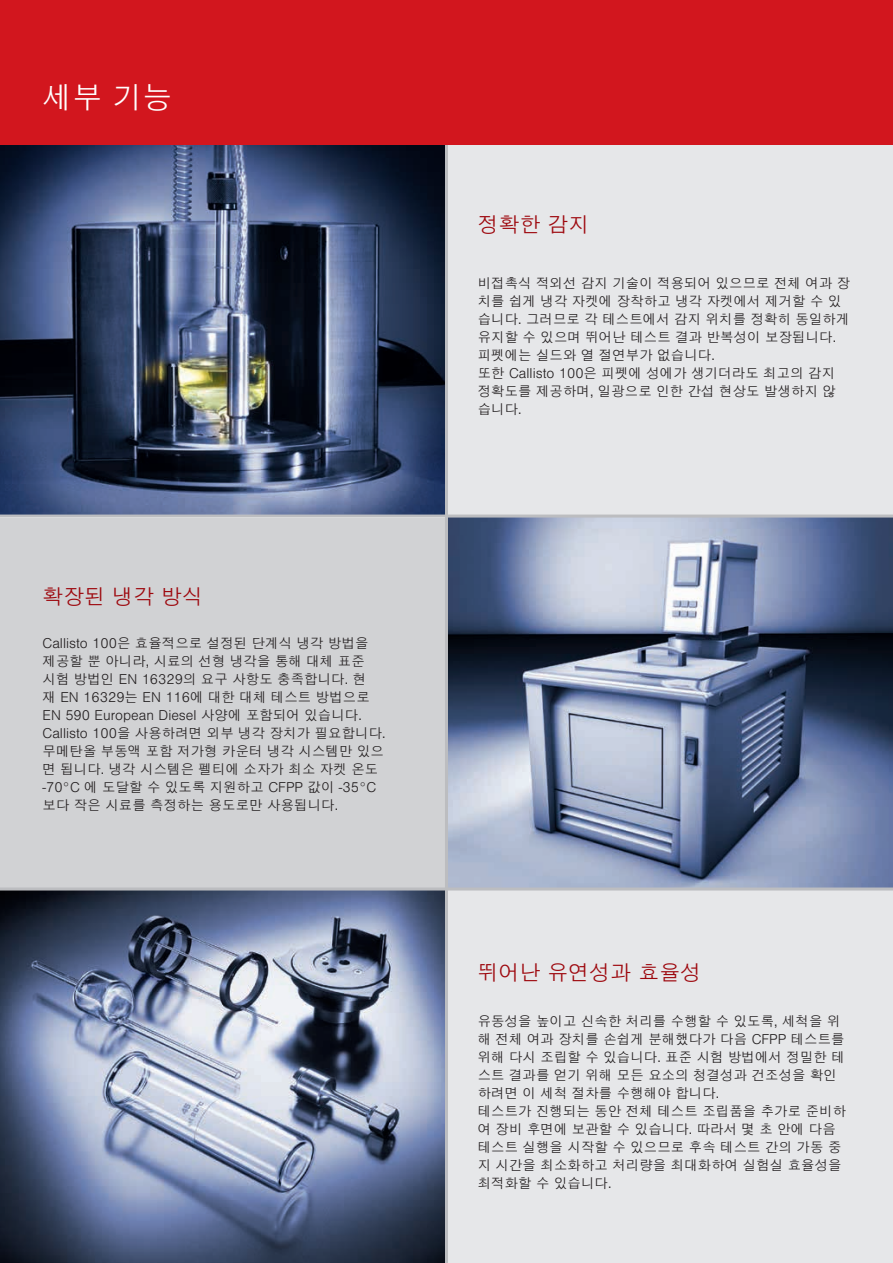
<style>
.page{position:relative;width:893px;height:1263px;background:#fff}
.page>*{position:absolute;margin:0;border:0;box-sizing:border-box;transform-origin:0 0}
.t1{font:300 30px "Nimbus Sans Global";color:#fff}
.t2{font:300 21px "Nimbus Sans Global";color:#9d070d}
.t3{font:300 13.5px/18px "Nimbus Sans Global";color:#231f20}
</style>
<div class="page">
<div style="left:0;top:517px;width:445px;height:370px;background:#d1d2d4"></div>
<div style="left:448px;top:145px;width:445px;height:369px;background:#e6e7e9"></div>
<div style="left:448px;top:890px;width:445px;height:373px;background:#e6e7e9"></div>
<img style="left:0;top:145px;width:445px;height:369px">
<img style="left:448px;top:517px;width:445px;height:370px">
<img style="left:0;top:890px;width:445px;height:373px">
<hr style="left:0;top:514px;width:893px;height:3px;background:#bcbdc0">
<hr style="left:0;top:887px;width:893px;height:3px;background:#bcbdc0">
<hr style="left:445px;top:145px;width:3px;height:1118px;background:#bcbdc0">
<div style="left:0;top:0;width:893px;height:145px;background:#d2161e"></div>
<h1 class="t1" style="left:43px;top:80px;width:131px">세부 기능</h1>
<h2 class="t2" style="left:43px;top:584px;width:162px">확장된 냉각 방식</h2>
<p class="t3" style="left:43px;top:634px;width:345px">Callisto 100은 효율적으로 설정된 단계식 냉각 방법을 제공할 뿐 아니라, 시료의 선형 냉각을 통해 대체 표준 시험 방법인 EN 16329의 요구 사항도 충족합니다. 현<br>재 EN 16329는 EN 116에 대한 대체 테스트 방법으로<br>EN 590 European Diesel 사양에 포함되어 있습니다.<br>Callisto 100을 사용하려면 외부 냉각 장치가 필요합니다. 무메탄올 부동액 포함 저가형 카운터 냉각 시스템만 있으 면 됩니다. 냉각 시스템은 펠티에 소자가 최소 자켓 온도 -70°C 에 도달할 수 있도록 지원하고 CFPP 값이 -35°C 보다 작은 시료를 측정하는 용도로만 사용됩니다.</p>
<h2 class="t2" style="left:478px;top:212px;width:113px">정확한 감지</h2>
<p class="t3" style="left:478px;top:274px;width:374px">비접촉식 적외선 감지 기술이 적용되어 있으므로 전체 여과 장 치를 쉽게 냉각 자켓에 장착하고 냉각 자켓에서 제거할 수 있 습니다. 그러므로 각 테스트에서 감지 위치를 정확히 동일하게 유지할 수 있으며 뛰어난 테스트 결과 반복성이 보장됩니다. 피펫에는 실드와 열 절연부가 없습니다.<br>또한 Callisto 100은 피펫에 성에가 생기더라도 최고의 감지 정확도를 제공하며, 일광으로 인한 간섭 현상도 발생하지 않 습니다.</p>
<h2 class="t2" style="left:478px;top:961px;width:225px">뛰어난 유연성과 효율성</h2>
<p class="t3" style="left:478px;top:1012px;width:370px">유동성을 높이고 신속한 처리를 수행할 수 있도록, 세척을 위 해 전체 여과 장치를 손쉽게 분해했다가 다음 CFPP 테스트를 위해 다시 조립할 수 있습니다. 표준 시험 방법에서 정밀한 테 스트 결과를 얻기 위해 모든 요소의 청결성과 건조성을 확인 하려면 이 세척 절차를 수행해야 합니다.<br>테스트가 진행되는 동안 전체 테스트 조립품을 추가로 준비하 여 장비 후면에 보관할 수 있습니다. 따라서 몇 초 안에 다음 테스트 실행을 시작할 수 있으므로 후속 테스트 간의 가동 중 지 시간을 최소화하고 처리량을 최대화하여 실험실 효율성을 최적화할 수 있습니다.</p>
</div>
